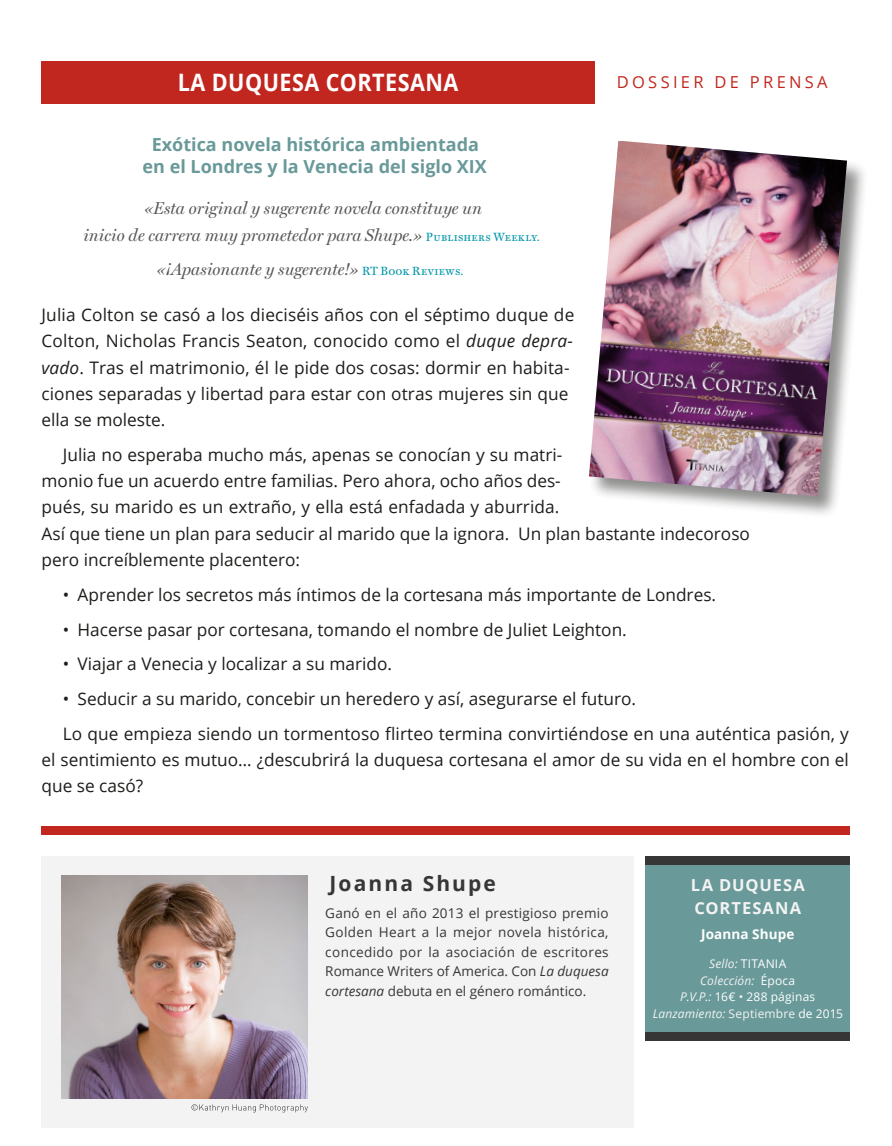
<style>
.page{position:relative;width:892px;height:1146px;background:#fff}
.page>*{position:absolute;margin:0;border:0;box-sizing:border-box;transform-origin:0 0}
.t1{font:700 24px "Open Sans";letter-spacing:.02em;color:#fff;scale:.9 1}
.t2{font:700 21px "Open Sans";letter-spacing:.1em;color:#363636}
.t3{font:700 18px/21.8px "Open Sans";color:#699999;text-align:center}
.t4{font:17.25px/26.2px "Open Sans";color:#1d1d1b}
.t5{font:italic 17.25px/26.2px "Miller Display";letter-spacing:.005em;color:#575756;text-align:center;scale:.96 1}
.t6{font:700 16.5px/22.5px "Open Sans";letter-spacing:.06em;color:#f3f3f3}
.t7{font:16.5px "Open Sans";letter-spacing:.2em;color:#c1271f}
.t8{font:13.5px/19.5px "Open Sans";color:#363636;text-align:justify}
.t9{font:700 13.5px "Open Sans";letter-spacing:.005em;color:#fff}
.t10{font:italic 12px/16.5px "Open Sans";letter-spacing:.015em;color:#f3f3f3;text-align:center}
.s1{font-family:"Miller Text SC";font-style:normal;font-size:12px;color:#0096a9}
.s2{font-family:"Miller Text";font-size:12px;color:#0096a9}
.s3{font-style:italic}
.s4{font-style:normal;color:#fff}
.s5{font-style:normal}
</style>
<div class="page">
<div style="left:42px;top:61px;width:552px;height:42px;background:#c1271f"></div>
<div style="left:42px;top:826px;width:807px;height:9px;background:#c1271f"></div>
<div style="left:645px;top:864px;width:204px;height:168px;background:#699999"></div>
<div style="left:588px;top:140px;width:281px;height:378px;background:#1d1d1b;opacity:.5"></div>
<img style="left:589px;top:141px;width:258px;height:355px">
<div style="left:645px;top:856px;width:204px;height:8px;background:#363636"></div>
<div style="left:42px;top:856px;width:592px;height:272px;background:#f3f3f3"></div>
<div style="left:645px;top:1032px;width:204px;height:9px;background:#363636"></div>
<img style="left:61px;top:875px;width:247px;height:223px">
<svg style="left:191px;top:1104px;width:117px;height:8px"></svg>
<h1 class="t1" style="left:178px;top:65px;width:313px">LA DUQUESA CORTESANA</h1>
<p class="t7" style="left:616px;top:71px;width:212px">DOSSIER DE PRENSA</p>
<p class="t3" style="left:143px;top:133px;width:346px">Exótica novela histórica ambientada en el Londres y la Venecia del siglo XIX</p>
<p class="t5" style="left:84px;top:195px;width:477px">«Esta original y sugerente novela constituye un<br>inicio de carrera muy prometedor para Shupe.» <span class="s1">Publishers Weekly</span><span class="s2">.</span></p>
<p class="t5" style="left:157px;top:256px;width:321px">«¡Apasionante y sugerente!» <span class="s1">RT Book Reviews</span><span class="s2">.</span></p>
<p class="t4" style="left:42px;top:301px;width:534px">Julia Colton se casó a los dieciséis años con el séptimo duque de Colton, Nicholas Francis Seaton, conocido como el <span class="s3">duque depra&shy;vado</span>. Tras el matrimonio, él le pide dos cosas: dormir en habita&shy;ciones separadas y libertad para estar con otras mujeres sin que ella se moleste.</p>
<p class="t4" style="left:42px;top:441px;width:710px;text-indent:21px">Julia no esperaba mucho más, apenas se conocían y su matri-<br>monio fue un acuerdo entre familias. Pero ahora, ocho años des-<br>pués, su marido es un extraño, y ella está enfadada y aburrida.<br>Así que tiene un plan para seducir al marido que la ignora. Un plan bastante indecoroso pero increíblemente placentero:</p>
<p class="t4" style="left:63px;top:581px;width:655px">• Aprender los secretos más íntimos de la cortesana más importante de Londres.</p>
<p class="t4" style="left:63px;top:616px;width:565px">• Hacerse pasar por cortesana, tomando el nombre de Juliet Leighton.</p>
<p class="t4" style="left:63px;top:650px;width:331px">• Viajar a Venecia y localizar a su marido.</p>
<p class="t4" style="left:63px;top:681px;width:787px;line-height:34.8px">• Seducir a su marido, concebir un heredero y así, asegurarse el futuro.<br>Lo que empieza siendo un tormentoso flirteo termina convirtiéndose en una auténtica pasión, y</p>
<p class="t4" style="left:42px;top:746px;width:809px">el sentimiento es mutuo… ¿descubrirá la duquesa cortesana el amor de su vida en el hombre con el que se casó?</p>
<p class="t2" style="left:329px;top:868px;width:168px">Joanna Shupe</p>
<p class="t8" style="left:325px;top:903px;width:285px">Ganó en el año 2013 el prestigioso premio Golden Heart a la mejor novela histórica, concedido por la asociación de escritores Romance Writers of America. Con <span class="s3">La duquesa cortesana</span> debuta en el género romántico.</p>
<p class="t6" style="left:690px;top:874px;width:115px">LA DUQUESA<br>CORTESANA</p>
<p class="t9" style="left:701px;top:924px;width:95px">Joanna Shupe</p>
<p class="t10" style="left:652px;top:955px;width:192px">Sello: <span class="s4">TITANIA<br></span>Colección: <span class="s4">Época<br></span>P.V.P.: <span class="s4">16€</span> <span class="s5">•</span> <span class="s4">288 páginas<br></span>Lanzamiento: <span class="s5">Septiembre</span> <span class="s4">de 2015</span></p>
</div>
